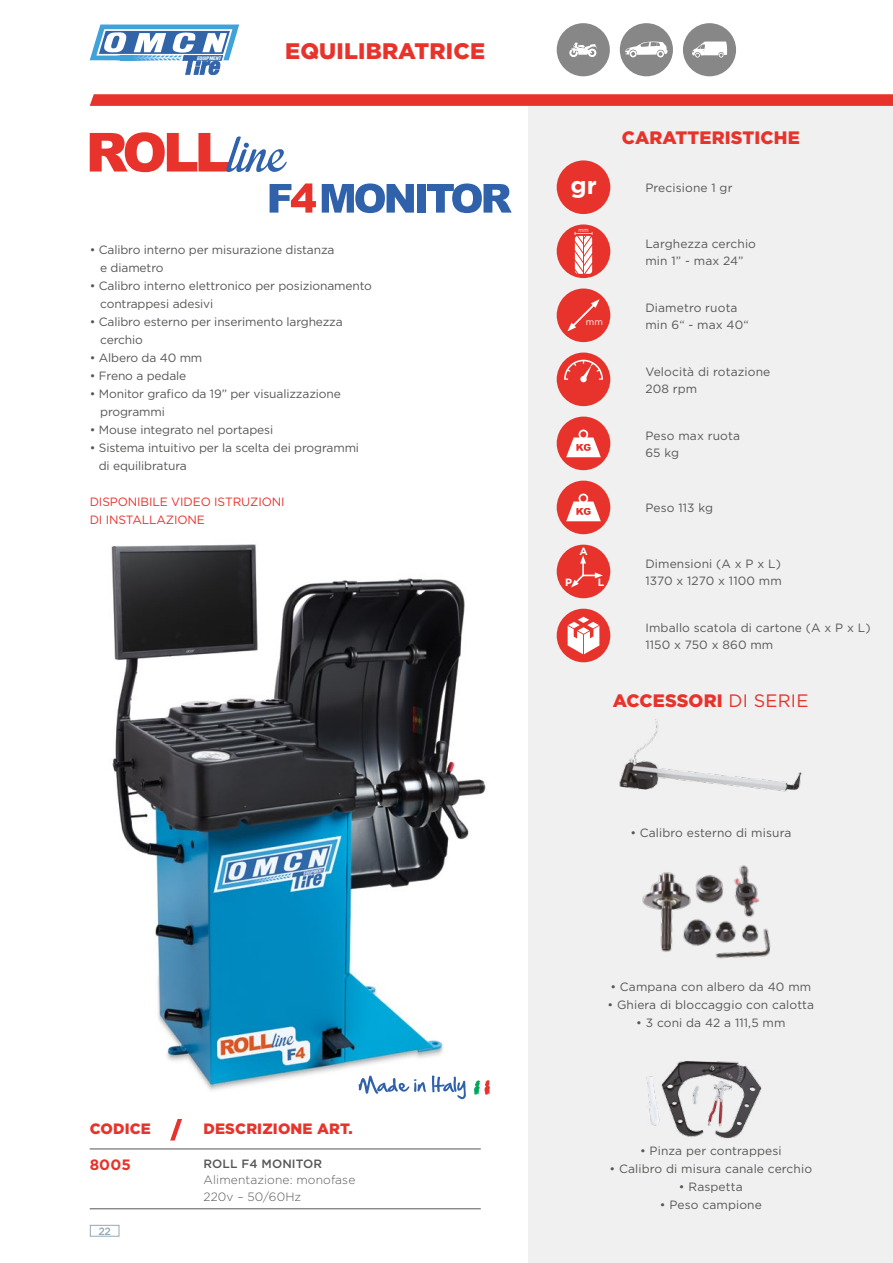
<style>
.page{position:relative;width:893px;height:1263px;background:#fff}
.page>*{position:absolute;margin:0;border:0;box-sizing:border-box;transform-origin:0 0}
.t1{font:700 24px "Gotham";color:#fff}
.t2{font:900 22.5px "Gotham";letter-spacing:.01em;color:#e7332c}
.t3{font:900 18px "Gotham";letter-spacing:.01em;color:#e7332c}
.t4{font:900 15px "Gotham";letter-spacing:.01em;color:#e7332c}
.t5{font:700 15px "Gotham";color:#e7332c}
.t6{font:12px/16.5px "Gotham";letter-spacing:.01em;color:#575756}
.t7{font:12px/18px "Gotham";letter-spacing:-.01em;color:#575756}
.t8{font:12px/18px "Gotham";letter-spacing:-.01em;color:#e7332c}
.t9{font:300 12px/16.5px "Gotham";letter-spacing:.01em;color:#575756}
.t10{font:500 12px "Gotham";letter-spacing:.01em;color:#575756}
.t11{font:700 10.5px "Gotham";color:#fff}
.t12{font:500 10.5px "Gotham";color:#95a8b4}
.t13{font:9px "Gotham";color:#fff}
.t14{font:5.85px "Gotham";color:#fff;scale:.91 1}
.t15{font:italic 800 condensed 4.95px "Helvetica Neue";color:#fff}
.s1{font-weight:400}
</style>
<div class="page">
<div style="left:90px;top:1225px;width:29px;height:11px;background:#fff;border:1px solid #95a8b4"></div>
<svg style="left:90px;top:25px;width:149px;height:50px"></svg>
<div style="left:528px;top:100px;width:365px;height:1163px;background:#f0f0f0"></div>
<hr style="left:90px;top:1208px;width:391px;height:1px;background:#575756">
<img style="left:619px;top:719px;width:183px;height:73px">
<div style="left:557px;top:160px;width:53px;height:54px;background:#e7332c;border-radius:50%"></div>
<div style="left:557px;top:224px;width:53px;height:54px;background:#e7332c;border-radius:50%"></div>
<svg style="left:575px;top:232px;width:17px;height:42px"></svg>
<div style="left:557px;top:288px;width:53px;height:54px;background:#e7332c;border-radius:50%"></div>
<svg style="left:567px;top:299px;width:33px;height:32px"></svg>
<div style="left:557px;top:353px;width:53px;height:53px;background:#e7332c;border-radius:50%"></div>
<svg style="left:564px;top:360px;width:39px;height:23px"></svg>
<div style="left:557px;top:417px;width:53px;height:53px;background:#e7332c;border-radius:50%"></div>
<svg style="left:566px;top:429px;width:35px;height:28px"></svg>
<div style="left:557px;top:481px;width:53px;height:53px;background:#e7332c;border-radius:50%"></div>
<svg style="left:566px;top:494px;width:35px;height:27px"></svg>
<div style="left:557px;top:609px;width:53px;height:53px;background:#e7332c;border-radius:50%"></div>
<svg style="left:568px;top:617px;width:31px;height:37px"></svg>
<div style="left:557px;top:545px;width:53px;height:53px;background:#e7332c;border-radius:50%"></div>
<svg style="left:571px;top:555px;width:32px;height:32px"></svg>
<img style="left:111px;top:544px;width:379px;height:556px">
<div style="left:557px;top:23px;width:53px;height:53px;background:#878787;border-radius:50%"></div>
<svg style="left:569px;top:42px;width:28px;height:15px"></svg>
<div style="left:683px;top:23px;width:53px;height:53px;background:#878787;border-radius:50%"></div>
<svg style="left:692px;top:42px;width:35px;height:16px"></svg>
<div style="left:620px;top:23px;width:53px;height:53px;background:#878787;border-radius:50%"></div>
<svg style="left:625px;top:41px;width:43px;height:16px"></svg>
<svg style="left:170px;top:1119px;width:12px;height:22px"></svg>
<hr style="left:90px;top:1149px;width:391px;height:1px;background:#575756">
<svg style="left:90px;top:94px;width:803px;height:12px;background:#e73932"></svg>
<img style="left:642px;top:865px;width:129px;height:94px">
<svg style="left:270px;top:183px;width:46px;height:30px"></svg>
<svg style="left:322px;top:183px;width:92px;height:30px"></svg>
<div style="left:417px;top:184px;width:9px;height:29px;background:#3061ab"></div>
<svg style="left:427px;top:183px;width:85px;height:30px"></svg>
<svg style="left:90px;top:132px;width:197px;height:40px"></svg>
<img style="left:646px;top:1061px;width:116px;height:78px">
<p class="t15" style="left:197px;top:55px;width:26px">EQUIPMENT</p>
<h2 class="t2" style="left:285px;top:38px;width:201px">EQUILIBRATRICE</h2>
<p class="t7" style="left:100px;top:240px;width:236px;text-indent:-10px">• Calibro interno per misurazione distanza e diametro</p>
<p class="t7" style="left:100px;top:276px;width:273px;text-indent:-10px">• Calibro interno elettronico per posizionamento contrappesi adesivi</p>
<p class="t7" style="left:100px;top:312px;width:244px;text-indent:-10px">• Calibro esterno per inserimento larghezza cerchio</p>
<p class="t7" style="left:90px;top:348px;width:114px">• Albero da 40 mm</p>
<p class="t7" style="left:90px;top:366px;width:98px">• Freno a pedale</p>
<p class="t7" style="left:100px;top:384px;width:242px;text-indent:-10px">• Monitor grafico da 19” per visualizzazione programmi</p>
<p class="t7" style="left:90px;top:420px;width:185px">• Mouse integrato nel portapesi</p>
<p class="t7" style="left:99px;top:438px;width:262px;text-indent:-9px">• Sistema intuitivo per la scelta dei programmi di equilibratura</p>
<p class="t8" style="left:90px;top:492px;width:196px">DISPONIBILE VIDEO ISTRUZIONI<br>DI INSTALLAZIONE</p>
<p class="t4" style="left:90px;top:1120px;width:63px">CODICE</p>
<p class="t5" style="left:90px;top:1156px;width:43px">8005</p>
<p class="t10" style="left:204px;top:1156px;width:120px">ROLL F4 MONITOR</p>
<p class="t9" style="left:204px;top:1171px;width:153px">Alimentazione: monofase<br>220v – 50/60Hz</p>
<p class="t4" style="left:204px;top:1120px;width:151px">DESCRIZIONE ART.</p>
<p class="t12" style="left:98px;top:1225px;width:14px">22</p>
<h1 class="t1" style="left:571px;top:172px;width:28px">gr</h1>
<p class="t14" style="left:578px;top:227px;width:13px">mm</p>
<p class="t13" style="left:586px;top:317px;width:19px">mm</p>
<p class="t11" style="left:579px;top:546px;width:10px">A</p>
<p class="t11" style="left:565px;top:576px;width:9px">P</p>
<p class="t11" style="left:598px;top:576px;width:8px">L</p>
<h3 class="t3" style="left:622px;top:127px;width:179px">CARATTERISTICHE</h3>
<p class="t6" style="left:645px;top:180px;width:89px">Precisione 1 gr</p>
<p class="t6" style="left:645px;top:235px;width:112px">Larghezza cerchio min 1” - max 24”</p>
<p class="t6" style="left:645px;top:299px;width:105px">Diametro ruota min 6“ - max 40“</p>
<p class="t6" style="left:645px;top:363px;width:126px">Velocità di rotazione<br>208 rpm</p>
<p class="t6" style="left:645px;top:427px;width:96px">Peso max ruota<br>65 kg</p>
<p class="t6" style="left:645px;top:500px;width:69px">Peso 113 kg</p>
<p class="t6" style="left:645px;top:555px;width:138px">Dimensioni (A x P x L)<br>1370 x 1270 x 1100 mm</p>
<p class="t6" style="left:645px;top:620px;width:227px">Imballo scatola di cartone (A x P x L)<br>1150 x 750 x 860 mm</p>
<h3 class="t3" style="left:613px;top:690px;width:197px">ACCESSORI <span class="s1">DI SERIE</span></h3>
<p class="t6" style="left:630px;top:824px;width:162px">• Calibro esterno di misura</p>
<p class="t6" style="left:610px;top:978px;width:202px">• Campana con albero da 40 mm</p>
<p class="t6" style="left:607px;top:996px;width:208px">• Ghiera di bloccaggio con calotta</p>
<p class="t6" style="left:636px;top:1014px;width:151px">• 3 coni da 42 a 111,5 mm</p>
<p class="t6" style="left:640px;top:1142px;width:143px">• Pinza per contrappesi</p>
<p class="t6" style="left:609px;top:1160px;width:204px">• Calibro di misura canale cerchio</p>
<p class="t6" style="left:679px;top:1178px;width:65px">• Raspetta</p>
<p class="t6" style="left:660px;top:1196px;width:103px">• Peso campione</p>
</div>
